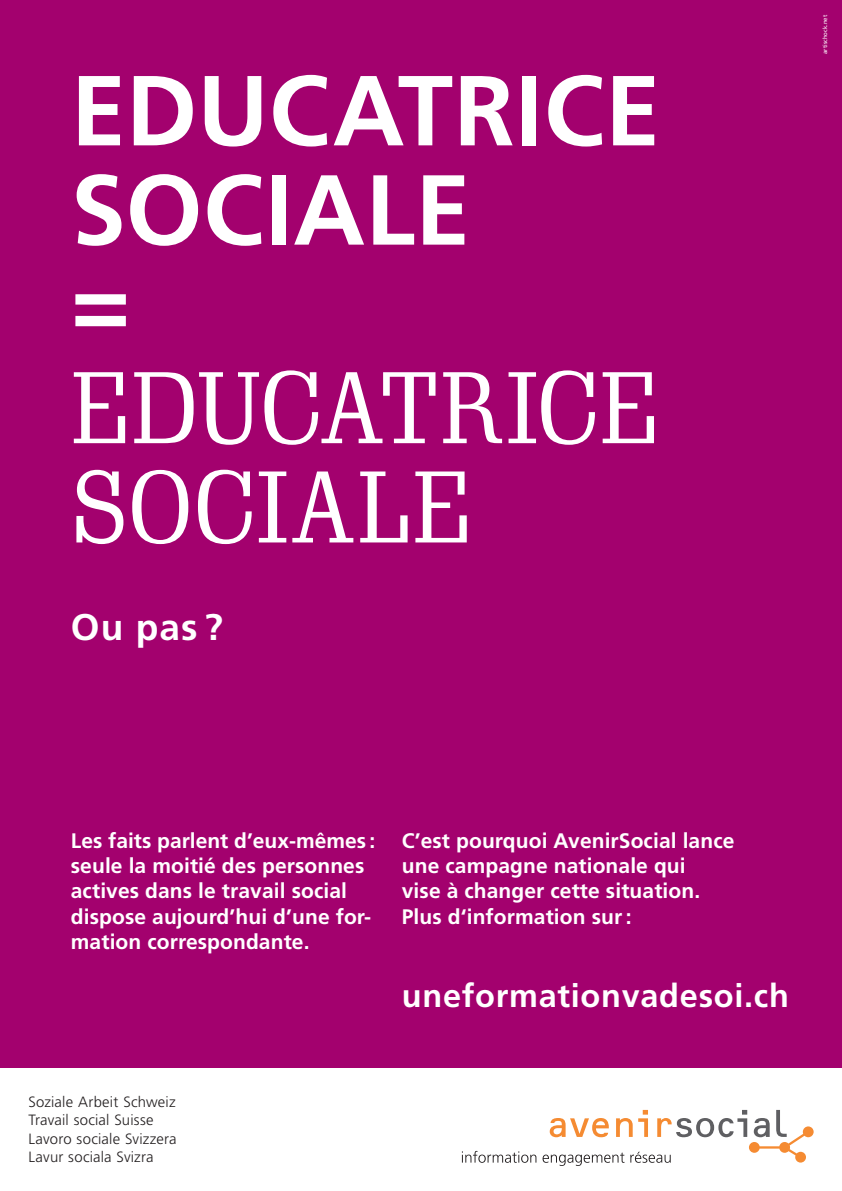
<style>
.page{position:relative;width:842px;height:1191px;background:#fff}
.page>*{position:absolute;margin:0;border:0;box-sizing:border-box;transform-origin:0 0}
.t1{font:700 99.2px/99.2px "Frutiger LT Std";letter-spacing:.005em;color:#fff}
.t2{font:99.2px/99.2px "Schadow BT";letter-spacing:.005em;color:#fff}
.t3{font:700 37px "Frutiger LT Std";color:#fff}
.t4{font:700 32.5px "Frutiger LT Std";letter-spacing:.02em;color:#fff}
.t5{font:700 21px/25.2px "Frutiger LT Std";letter-spacing:.005em;color:#fff}
.t6{font:300 14.9px/18.4px "Frutiger LT Std";letter-spacing:.01em;color:#231f20}
.t7{font:6px "Frutiger LT Std";color:#fff}
</style>
<div class="page">
<div style="left:0;top:0;width:842px;height:1067px;background:#a3016e"></div>
<svg style="left:462px;top:1110px;width:352px;height:56px"></svg>
<h1 class="t1" style="left:71px;top:62px;width:591px">EDUCATRICE<br>SOCIALE</h1>
<h1 class="t1" style="left:71px;top:252px;width:61px">=</h1>
<h1 class="t2" style="left:71px;top:357px;width:590px">EDUCATRICE<br>SOCIALE</h1>
<h2 class="t3" style="left:71px;top:605px;width:154px">Ou pas ?</h2>
<p class="t7" style="left:821px;top:54px;width:41px;rotate:-90deg">artischock.net</p>
<p class="t5" style="left:71px;top:828px;width:306px">Les faits parlent d’eux-mêmes : seule la moitié des personnes actives dans le travail social dispose aujourd’hui d’une for&shy;mation correspondante.</p>
<p class="t5" style="left:402px;top:828px;width:334px">C’est pourquoi AvenirSocial lance une campagne nationale qui<br>vise à changer cette situation.<br>Plus d‘information sur :</p>
<p class="t6" style="left:28px;top:1092px;width:150px">Soziale Arbeit Schweiz<br>Travail social Suisse<br>Lavoro sociale Svizzera<br>Lavur sociala Svizra</p>
<h3 class="t4" style="left:402px;top:977px;width:389px">uneformationvadesoi.ch</h3>
</div>
